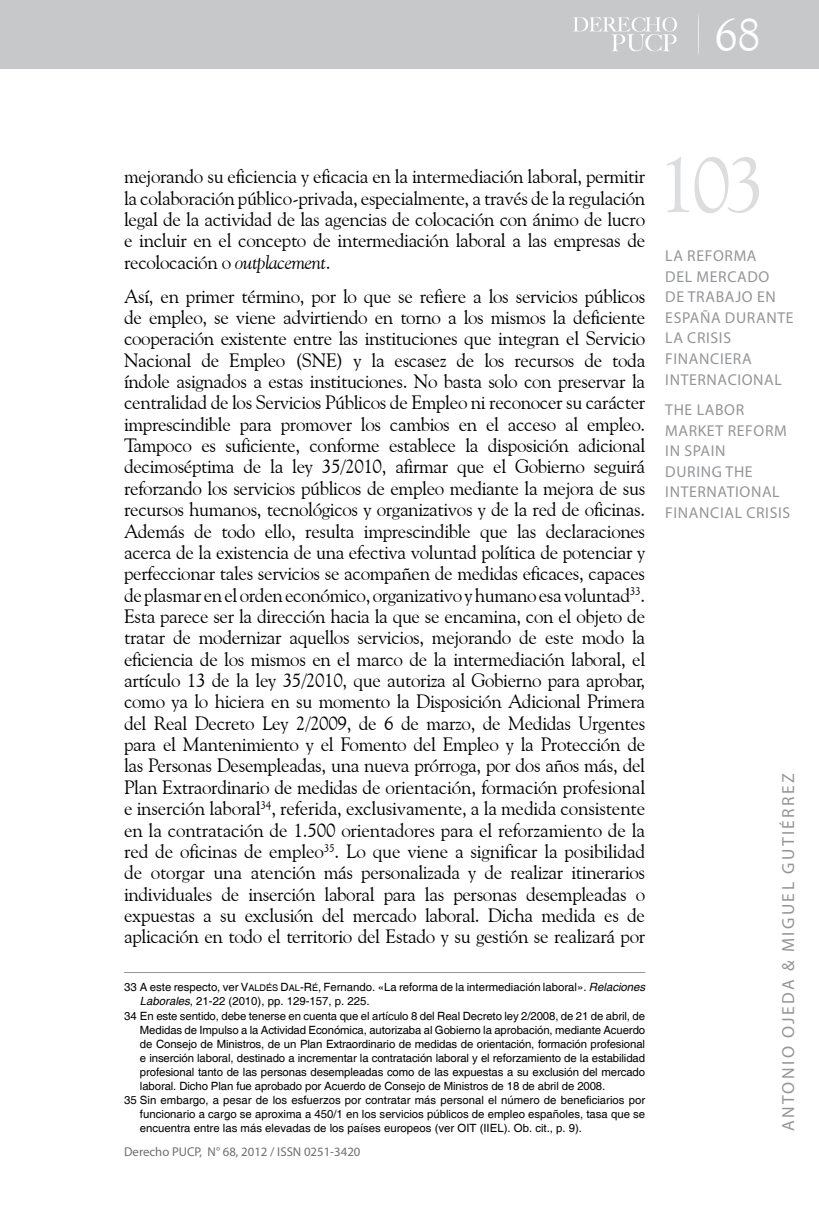
<style>
.page{position:relative;width:819px;height:1206px;background:#fff}
.page>*{position:absolute;margin:0;border:0;box-sizing:border-box;transform-origin:0 0}
.t1{font:78.75px "Goudy Old Style BT";color:#dcddde}
.t2{font:46.38px "Goudy Old Style BT";color:#fff}
.t3{font:19.25px/21.3px "Goudy Old Style BT";letter-spacing:-.02em;color:#000;text-align:justify}
.t4{font:17.5px "Myriad Pro";letter-spacing:.14em;color:#939598}
.t5{font:15.75px/20.7px "Myriad Pro";letter-spacing:.04em;color:#939598}
.t6{font:12.78px "Myriad Pro";color:#6d6e71}
.t7{font:11.38px "Helvetica";letter-spacing:-.01em;color:#000}
.s1{font-style:italic}
.s2{font-family:"Helvetica SC800"}
.s3{font-family:"Helvetica SC800";font-size:9.1px}
</style>
<div class="page">
<div style="left:0;top:0;width:819px;height:69px;background:#c7c8ca"></div>
<svg style="left:573px;top:17px;width:104px;height:34px"></svg>
<hr style="left:124px;top:972px;width:521px;height:1px;background:#939598">
<h2 class="t2" style="left:714px;top:6px;width:47px">68</h2>
<p class="t3" style="left:124px;top:166px;width:522px">mejorando su eficiencia y eficacia en la intermediación laboral, permitir la colaboración público-privada, especialmente, a través de la regulación legal de la actividad de las agencias de colocación con ánimo de lucro e incluir en el concepto de intermediación laboral a las empresas de recolocación o <span class="s1">outplacement</span>.</p>
<p class="t3" style="left:124px;top:285px;width:523px">Así, en primer término, por lo que se refiere a los servicios públicos de empleo, se viene advirtiendo en torno a los mismos la deficiente cooperación existente entre las instituciones que integran el Servicio Nacional de Empleo (SNE) y la escasez de los recursos de toda índole asignados a estas instituciones. No basta solo con preservar la centralidad de los Servicios Públicos de Empleo ni reconocer su carácter imprescindible para promover los cambios en el acceso al empleo.<br>Tampoco es suficiente, conforme establece la disposición adicional decimoséptima de la ley 35/2010, afirmar que el Gobierno seguirá reforzando los servicios públicos de empleo mediante la mejora de sus recursos humanos, tecnológicos y organizativos y de la red de oficinas.<br>Además de todo ello, resulta imprescindible que las declaraciones acerca de la existencia de una efectiva voluntad política de potenciar y perfeccionar tales servicios se acompañen de medidas eficaces, capaces de plasmar en el orden económico, organizativo y humano esa voluntad<sup>33</sup>.<br>Esta parece ser la dirección hacia la que se encamina, con el objeto de tratar de modernizar aquellos servicios, mejorando de este modo la eficiencia de los mismos en el marco de la intermediación laboral, el artículo 13 de la ley 35/2010, que autoriza al Gobierno para aprobar, como ya lo hiciera en su momento la Disposición Adicional Primera del Real Decreto Ley 2/2009, de 6 de marzo, de Medidas Urgentes para el Mantenimiento y el Fomento del Empleo y la Protección de las Personas Desempleadas, una nueva prórroga, por dos años más, del Plan Extraordinario de medidas de orientación, formación profesional e inserción laboral<sup>34</sup>, referida, exclusivamente, a la medida consistente en la contratación de 1.500 orientadores para el reforzamiento de la red de oficinas de empleo<sup>35</sup>. Lo que viene a significar la posibilidad de otorgar una atención más personalizada y de realizar itinerarios individuales de inserción laboral para las personas desempleadas o expuestas a su exclusión del mercado laboral. Dicha medida es de aplicación en todo el territorio del Estado y su gestión se realizará por</p>
<p class="t7" style="left:124px;top:980px;width:522px">33 A este respecto, ver <span class="s2">V</span><span class="s3">ALDÉS</span> <span class="s2">D</span><span class="s3">AL</span><span class="s2">-R</span><span class="s3">É</span>, Fernando. «La reforma de la intermediación laboral». <span class="s1">Relaciones</span></p>
<p class="t7" style="left:140px;top:994px;width:231px"><span class="s1">Laborales</span>, 21-22 (2010), pp. 129-157, p. 225.</p>
<p class="t7" style="left:124px;top:1008px;width:522px">34 En este sentido, debe tenerse en cuenta que el artículo 8 del Real Decreto ley 2/2008, de 21 de abril, de</p>
<p class="t7" style="left:140px;top:1022px;width:506px">Medidas de Impulso a la Actividad Económica, autorizaba al Gobierno la aprobación, mediante Acuerdo</p>
<p class="t7" style="left:140px;top:1036px;width:506px">de Consejo de Ministros, de un Plan Extraordinario de medidas de orientación, formación profesional</p>
<p class="t7" style="left:140px;top:1050px;width:506px">e inserción laboral, destinado a incrementar la contratación laboral y el reforzamiento de la estabilidad</p>
<p class="t7" style="left:140px;top:1064px;width:506px">profesional tanto de las personas desempleadas como de las expuestas a su exclusión del mercado</p>
<p class="t7" style="left:140px;top:1078px;width:467px">laboral. Dicho Plan fue aprobado por Acuerdo de Consejo de Ministros de 18 de abril de 2008.</p>
<p class="t7" style="left:124px;top:1092px;width:522px">35 Sin embargo, a pesar de los esfuerzos por contratar más personal el número de beneficiarios por</p>
<p class="t7" style="left:140px;top:1106px;width:506px">funcionario a cargo se aproxima a 450/1 en los servicios públicos de empleo españoles, tasa que se</p>
<p class="t7" style="left:140px;top:1120px;width:443px">encuentra entre las más elevadas de los países europeos (ver OIT (IIEL). Ob. cit., p. 9).</p>
<p class="t6" style="left:124px;top:1144px;width:160px">DERECHO PUCP, N° 68, 2012 / ISSN</p>
<p class="t6" style="left:304px;top:1144px;width:58px">0251-3420</p>
<h1 class="t1" style="left:657px;top:136px;width:109px">103</h1>
<p class="t5" style="left:665px;top:245px;width:130px">LA REFORMA<br>DEL MERCADO<br>DE TRABAJO EN<br>ESPAÑA DURANTE<br>LA CRISIS<br>FINANCIERA<br>INTERNACIONAL</p>
<p class="t5" style="left:665px;top:399px;width:126px">TH E LABOR<br>MARKET REFORM<br>IN SPAIN<br>DURING THE<br>INTERNATIONAL<br>FINANCIAL CRISIS</p>
<p class="t4" style="left:777px;top:1131px;width:360px;rotate:-90deg">ANTONIO OJEDA &amp; M IGUEL GUTIÉRREZ</p>
</div>
